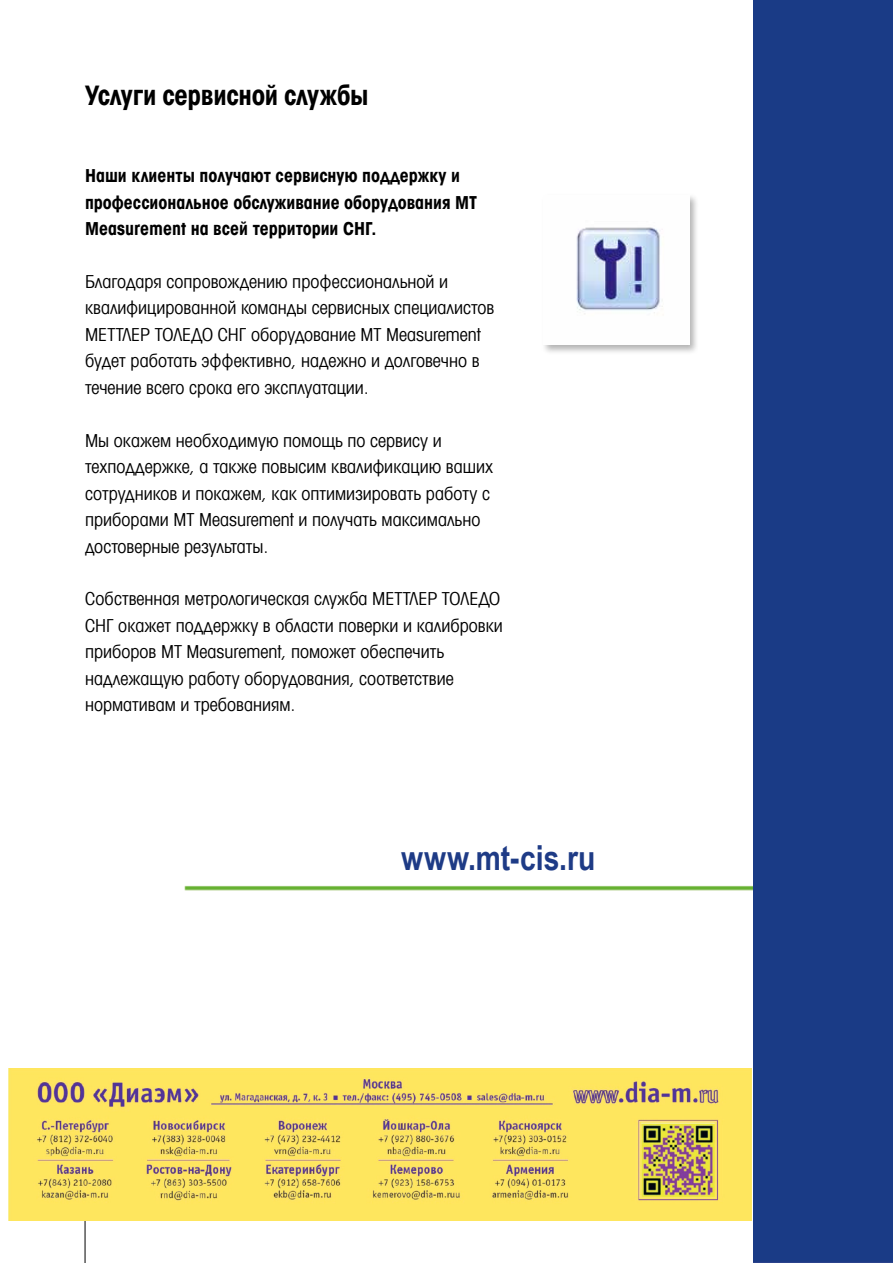
<style>
.page{position:relative;width:893px;height:1263px;background:#fff}
.page>*{position:absolute;margin:0;border:0;box-sizing:border-box;transform-origin:0 0}
.t1{font:700 34.5px "Arial Narrow";color:#1e3b86}
.t2{font:27px "Avant Garde Gothic Cd Bd CTTITC";letter-spacing:-.01em;color:#000}
.t3{font:18px/26.4px "Avant Garde Gothic Cd Bk CTTITC";color:#000}
.t4{font:18px/26.4px "Avant Garde Gothic Cd Bd CTTITC";color:#000}
</style>
<div class="page">
<div style="left:541px;top:193px;width:158px;height:162px;background:#000;opacity:.3"></div>
<img style="left:544px;top:196px;width:145px;height:149px">
<img style="left:184px;top:885px;width:569px;height:6px">
<hr style="left:85px;top:1083px;width:1px;height:180px;background:#000">
<div style="left:753px;top:0;width:140px;height:1263px;background:#1a3b86"></div>
<img style="left:9px;top:1068px;width:742px;height:152px">
<h2 class="t2" style="left:85px;top:80px;width:285px">Услуги сервисной службы</h2>
<p class="t4" style="left:85px;top:163px;width:394px">Наши клиенты получают сервисную поддержку и профессиональное обслуживание оборудования MT<br>Measurement на всей территории СНГ.</p>
<p class="t3" style="left:85px;top:268px;width:411px">Благодаря сопровождению профессиональной и квалифицированной команды сервисных специалистов МЕТТЛЕР ТОЛЕДО СНГ оборудование MT Measurement будет работать эффективно, надежно и долговечно в течение всего срока его эксплуатации.</p>
<p class="t3" style="left:85px;top:427px;width:409px">Мы окажем необходимую помощь по сервису и техподдержке, а также повысим квалификацию ваших сотрудников и покажем, как оптимизировать работу с приборами MT Measurement и получать максимально достоверные результаты.</p>
<p class="t3" style="left:85px;top:586px;width:419px">Собственная метрологическая служба МЕТТЛЕР ТОЛЕДО СНГ окажет поддержку в области поверки и калибровки приборов MT Measurement, поможет обеспечить надлежащую работу оборудования, соответствие нормативам и требованиям.</p>
<h1 class="t1" style="left:401px;top:832px;width:196px">www.mt-cis.ru</h1>
</div>
